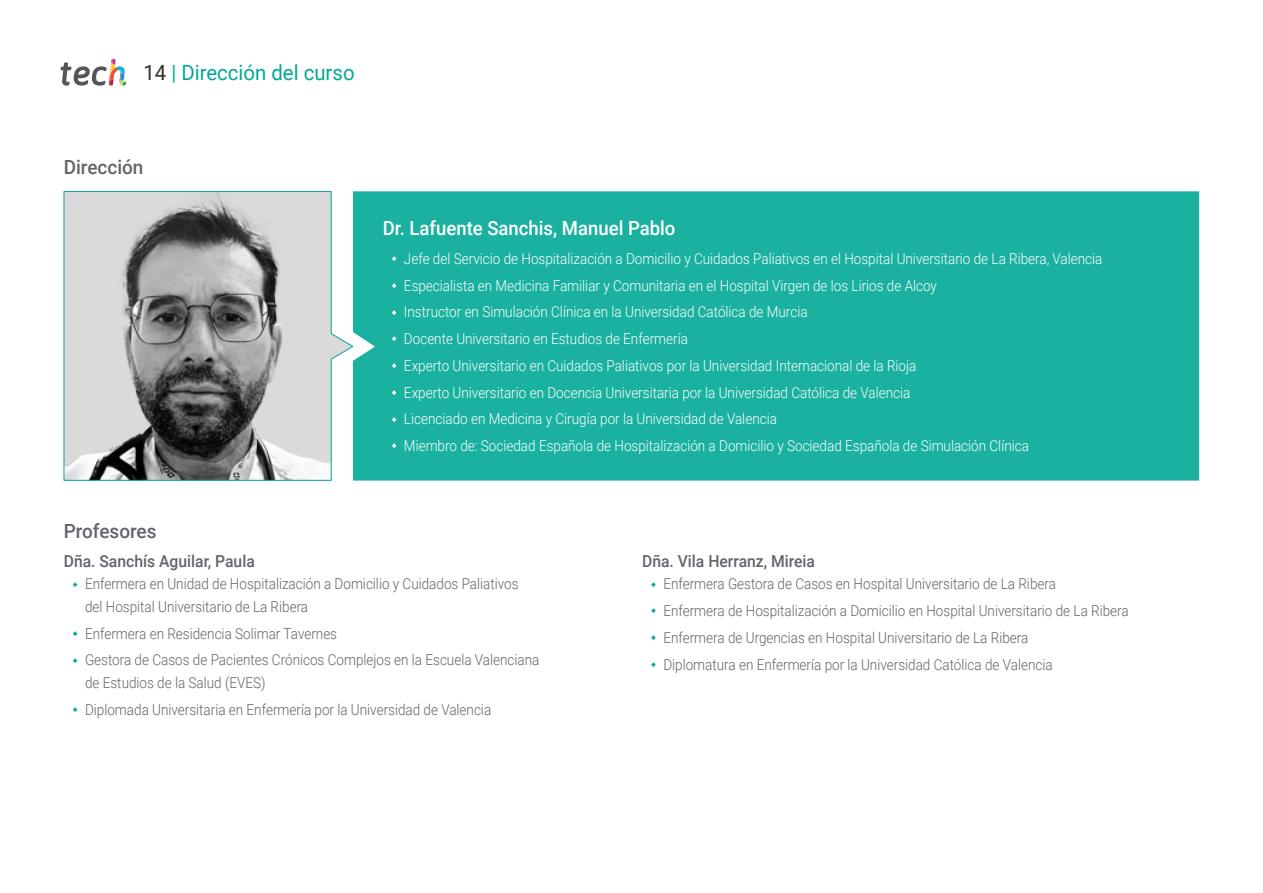
<style>
.page{position:relative;width:1263px;height:893px;background:#fff}
.page>*{position:absolute;margin:0;border:0;box-sizing:border-box;transform-origin:0 0}
.t1{font:21px "Roboto";color:#00a996}
.t2{font:500 19.5px "Roboto";color:#fff;scale:.95 1}
.t3{font:500 19.5px "Roboto";color:#61646a}
.t4{font:500 16.5px "Roboto";color:#61646a;scale:.95 1}
.t5{font:300 15px/26.7px "Roboto";color:#fff;scale:.9 1}
.t6{font:300 15px/26.7px "Roboto";color:#61646a;scale:.9 1}
.s1{color:#312e20}
</style>
<div class="page">
<div style="left:353px;top:191px;width:846px;height:290px;background:#1ab1a0"></div>
<svg style="left:64px;top:191px;width:289px;height:290px"></svg>
<svg style="left:61px;top:59px;width:65px;height:27px"></svg>
<svg style="left:392px;top:256px;width:5px;height:5px"></svg>
<svg style="left:392px;top:283px;width:5px;height:5px"></svg>
<svg style="left:392px;top:310px;width:5px;height:5px"></svg>
<svg style="left:392px;top:336px;width:5px;height:5px"></svg>
<svg style="left:392px;top:363px;width:5px;height:5px"></svg>
<svg style="left:392px;top:390px;width:5px;height:5px"></svg>
<svg style="left:392px;top:417px;width:5px;height:5px"></svg>
<svg style="left:392px;top:443px;width:5px;height:5px"></svg>
<h1 class="t1" style="left:144px;top:57px;width:213px"><span class="s1">14</span> | Dirección del curso</h1>
<h2 class="t3" style="left:64px;top:154px;width:81px">Dirección</h2>
<h2 class="t2" style="left:383px;top:214px;width:310px">Dr. Lafuente Sanchis, Manuel Pablo</h2>
<p class="t5" style="left:404px;top:245px;width:778px">Jefe del Servicio de Hospitalización a Domicilio y Cuidados Paliativos en el Hospital Universitario de La Ribera, Valencia Especialista en Medicina Familiar y Comunitaria en el Hospital Virgen de los Lirios de Alcoy<br>Instructor en Simulación Clínica en la Universidad Católica de Murcia<br>Docente Universitario en Estudios de Enfermería<br>Experto Universitario en Cuidados Paliativos por la Universidad Internacional de la Rioja<br>Experto Universitario en Docencia Universitaria por la Universidad Católica de Valencia<br>Licenciado en Medicina y Cirugía por la Universidad de Valencia<br>Miembro de: Sociedad Española de Hospitalización a Domicilio y Sociedad Española de Simulación Clínica</p>
<h2 class="t3" style="left:64px;top:517px;width:94px">Profesores</h2>
<p class="t4" style="left:64px;top:550px;width:203px">Dña. Sanchís Aguilar, Paula</p>
<p class="t6" style="left:85px;top:572px;width:483px;line-height:22.5px">Enfermera en Unidad de Hospitalización a Domicilio y Cuidados Paliativos del Hospital Universitario de La Ribera</p>
<p class="t6" style="left:85px;top:619px;width:506px">Enfermera en Residencia Solimar Tavernes<br>Gestora de Casos de Pacientes Crónicos Complejos en la Escuela Valenciana</p>
<p class="t6" style="left:85px;top:669px;width:453px">de Estudios de la Salud (EVES)<br>Diplomada Universitaria en Enfermería por la Universidad de Valencia</p>
<p class="t4" style="left:642px;top:550px;width:184px">Dña. Vila Herranz, Mireia</p>
<p class="t6" style="left:663px;top:570px;width:519px">Enfermera Gestora de Casos en Hospital Universitario de La Ribera<br>Enfermera de Hospitalización a Domicilio en Hospital Universitario de La Ribera Enfermera de Urgencias en Hospital Universitario de La Ribera<br>Diplomatura en Enfermería por la Universidad Católica de Valencia</p>
</div>
